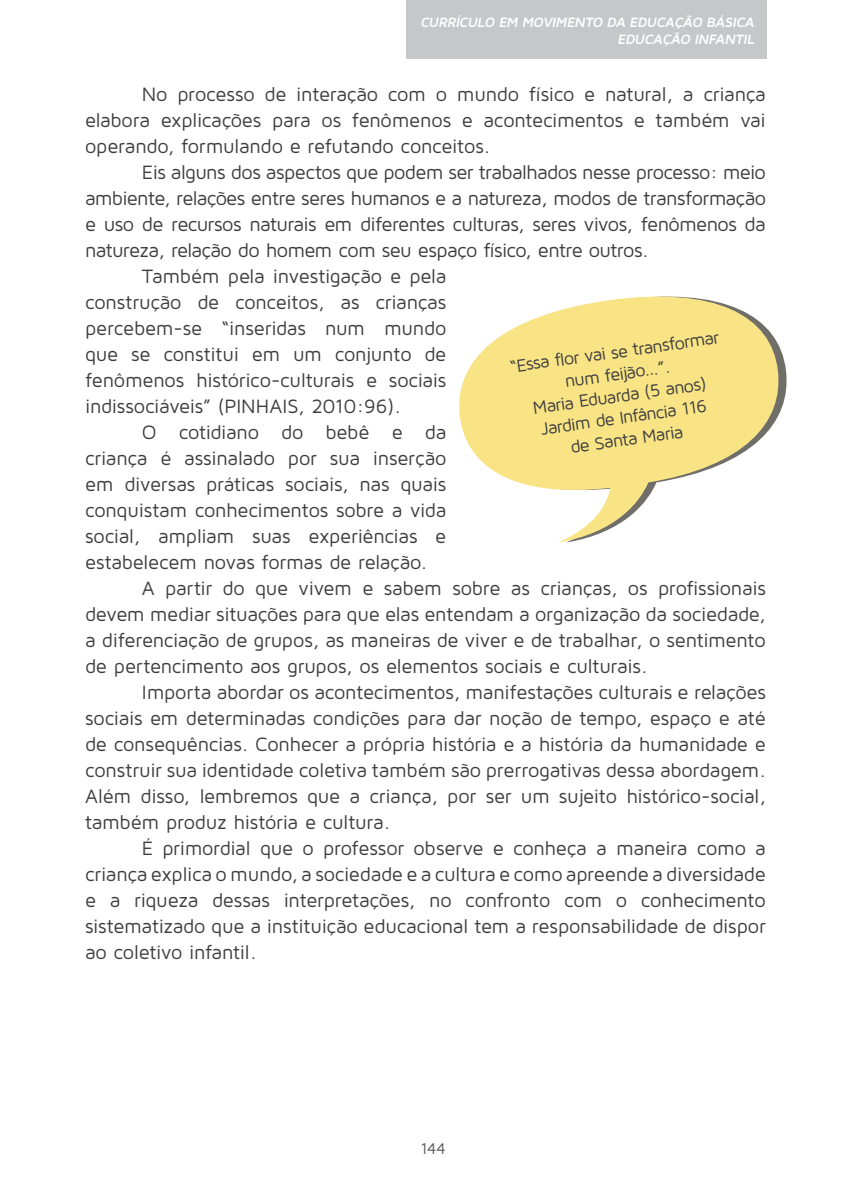
<style>
.page{position:relative;width:851px;height:1191px;background:#fff}
.page>*{position:absolute;margin:0;border:0;box-sizing:border-box;transform-origin:0 0}
.t1{font:20px/26px "Maven Pro";letter-spacing:-.015em;color:#3e3d40;text-align:justify}
.t2{font:18px/22px "Maven Pro";color:#3e3d40;text-align:center}
.t3{font:16px "Maven Pro";color:#58585a}
.t4{font:italic 700 14px/16.8px "Maven Pro";color:#fff;text-align:right}
</style>
<div class="page">
<div style="left:406px;top:0;width:360px;height:59px;background:#c6c7c8"></div>
<svg style="left:459px;top:296px;width:324px;height:246px;fill:#f8e484"></svg>
<p class="t4" style="left:420px;top:13px;width:338px">CURRÍCULO EM MOVIMENTO DA EDUCAÇÃO BÁSICA<br>EDUCAÇÃO INFANTIL</p>
<p class="t1" style="left:85px;top:80px;width:682px;text-indent:57px">No processo de interação com o mundo físico e natural, a criança elabora explicações para os fenômenos e acontecimentos e também vai operando, formulando e refutando conceitos.</p>
<p class="t1" style="left:142px;top:158px;width:625px">Eis alguns dos aspectos que podem ser trabalhados nesse processo: meio</p>
<p class="t1" style="left:85px;top:184px;width:682px">ambiente, relações entre seres humanos e a natureza, modos de transformação</p>
<p class="t1" style="left:85px;top:210px;width:682px">e uso de recursos naturais em diferentes culturas, seres vivos, fenômenos da</p>
<p class="t1" style="left:85px;top:236px;width:565px">natureza, relação do homem com seu espaço físico, entre outros.</p>
<p class="t1" style="left:142px;top:262px;width:306px">Também pela investigação e pela</p>
<p class="t1" style="left:85px;top:288px;width:363px">construção de conceitos, as crianças</p>
<p class="t1" style="left:85px;top:314px;width:363px">percebem-se “inseridas num mundo</p>
<p class="t1" style="left:85px;top:340px;width:362px">que se constitui em um conjunto de</p>
<p class="t1" style="left:85px;top:366px;width:363px">fenômenos histórico-culturais e sociais</p>
<p class="t1" style="left:85px;top:392px;width:317px">indissociáveis” (PINHAIS, 2010:96).</p>
<p class="t1" style="left:142px;top:418px;width:306px">O cotidiano do bebê e da</p>
<p class="t1" style="left:85px;top:444px;width:362px">criança é assinalado por sua inserção</p>
<p class="t1" style="left:85px;top:470px;width:363px">em diversas práticas sociais, nas quais</p>
<p class="t1" style="left:85px;top:496px;width:363px">conquistam conhecimentos sobre a vida</p>
<p class="t1" style="left:85px;top:522px;width:363px">social, ampliam suas experiências e</p>
<p class="t1" style="left:85px;top:548px;width:343px">estabelecem novas formas de relação.</p>
<p class="t1" style="left:142px;top:574px;width:625px">A partir do que vivem e sabem sobre as crianças, os profissionais</p>
<p class="t1" style="left:85px;top:600px;width:682px">devem mediar situações para que elas entendam a organização da sociedade,</p>
<p class="t1" style="left:85px;top:626px;width:682px">a diferenciação de grupos, as maneiras de viver e de trabalhar, o sentimento</p>
<p class="t1" style="left:85px;top:652px;width:564px">de pertencimento aos grupos, os elementos sociais e culturais.</p>
<p class="t1" style="left:142px;top:678px;width:625px">Importa abordar os acontecimentos, manifestações culturais e relações</p>
<p class="t1" style="left:85px;top:704px;width:682px">sociais em determinadas condições para dar noção de tempo, espaço e até</p>
<p class="t1" style="left:85px;top:730px;width:682px">de consequências. Conhecer a própria história e a história da humanidade e</p>
<p class="t1" style="left:85px;top:756px;width:682px">construir sua identidade coletiva também são prerrogativas dessa abordagem.</p>
<p class="t1" style="left:85px;top:782px;width:682px">Além disso, lembremos que a criança, por ser um sujeito histórico-social,</p>
<p class="t1" style="left:85px;top:808px;width:306px">também produz história e cultura.</p>
<p class="t1" style="left:142px;top:834px;width:625px">É primordial que o professor observe e conheça a maneira como a</p>
<p class="t1" style="left:85px;top:860px;width:682px">criança explica o mundo, a sociedade e a cultura e como apreende a diversidade</p>
<p class="t1" style="left:85px;top:886px;width:682px">e a riqueza dessas interpretações, no confronto com o conhecimento</p>
<p class="t1" style="left:85px;top:912px;width:682px">sistematizado que a instituição educacional tem a responsabilidade de dispor</p>
<p class="t1" style="left:85px;top:938px;width:173px">ao coletivo infantil.</p>
<p class="t2" style="left:508px;top:355px;width:213px;rotate:-8deg">“Essa flor vai se transformar num feijão...”.<br>Maria Eduarda (5 anos)<br>Jardim de Infância 116<br>de Santa Maria</p>
<p class="t3" style="left:420px;top:1139px;width:27px">144</p>
</div>
